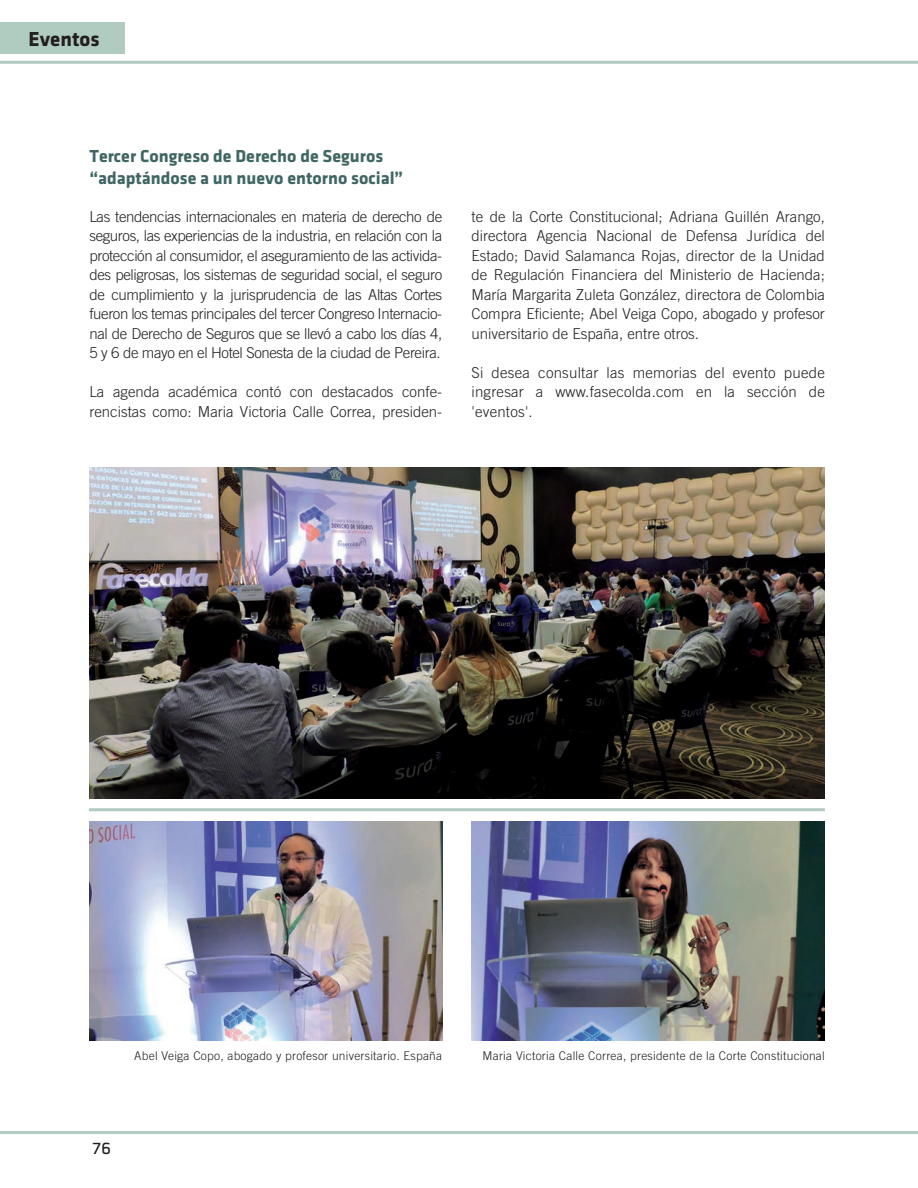
<style>
.page{position:relative;width:918px;height:1188px;background:#fff}
.page>*{position:absolute;margin:0;border:0;box-sizing:border-box;transform-origin:0 0}
.t1{font:700 21px "Klavika";color:#231f20}
.t2{font:700 18px/21.6px "Klavika";color:#406663}
.t3{font:300 15px/19.5px "Trade Gothic LT Std";color:#231f20;text-align:justify}
.t4{font:15px "Collator";color:#231f20}
.t5{font:300 12px "Trade Gothic LT Std";letter-spacing:.02em;color:#231f20}
</style>
<div class="page">
<hr style="left:0;top:1131px;width:918px;height:3px;background:#b0cbc0">
<hr style="left:0;top:61px;width:918px;height:3px;background:#b0cbc0">
<div style="left:0;top:22px;width:124px;height:32px;background:#b0cbc0"></div>
<hr style="left:89px;top:808px;width:736px;height:3px;background:#b0cbc0">
<img style="left:89px;top:467px;width:736px;height:331px">
<img style="left:89px;top:821px;width:353px;height:220px">
<img style="left:472px;top:821px;width:353px;height:220px">
<h1 class="t1" style="left:28px;top:27px;width:73px">Eventos</h1>
<p class="t2" style="left:89px;top:146px;width:315px">Tercer Congreso de Derecho de Seguros “adaptándose a un nuevo entorno social”</p>
<p class="t3" style="left:89px;top:206px;width:354px">Las tendencias internacionales en materia de derecho de seguros, las experiencias de la industria, en relación con la protección al consumidor, el aseguramiento de las activida&shy;des peligrosas, los sistemas de seguridad social, el seguro de cumplimiento y la jurisprudencia de las Altas Cortes fueron los temas principales del tercer Congreso Internacio&shy;nal de Derecho de Seguros que se llevó a cabo los días 4, 5 y 6 de mayo en el Hotel Sonesta de la ciudad de Pereira.</p>
<p class="t3" style="left:89px;top:382px;width:354px">La agenda académica contó con destacados confe&shy;rencistas como: Maria Victoria Calle Correa, presiden-</p>
<p class="t3" style="left:472px;top:206px;width:355px">te de la Corte Constitucional; Adriana Guillén Arango, directora Agencia Nacional de Defensa Jurídica del Estado; David Salamanca Rojas, director de la Unidad de Regulación Financiera del Ministerio de Hacienda; María Margarita Zuleta González, directora de Colombia Compra Eficiente; Abel Veiga Copo, abogado y profesor universitario de España, entre otros.</p>
<p class="t3" style="left:472px;top:362px;width:355px">Si desea consultar las memorias del evento puede ingresar a www.fasecolda.com en la sección de 'eventos'.</p>
<p class="t5" style="left:134px;top:1049px;width:309px">Abel Veiga Copo, abogado y profesor universitario. España</p>
<p class="t5" style="left:483px;top:1049px;width:344px">Maria Victoria Calle Correa, presidente de la Corte Constitucional</p>
<p class="t4" style="left:92px;top:1140px;width:20px">76</p>
</div>
